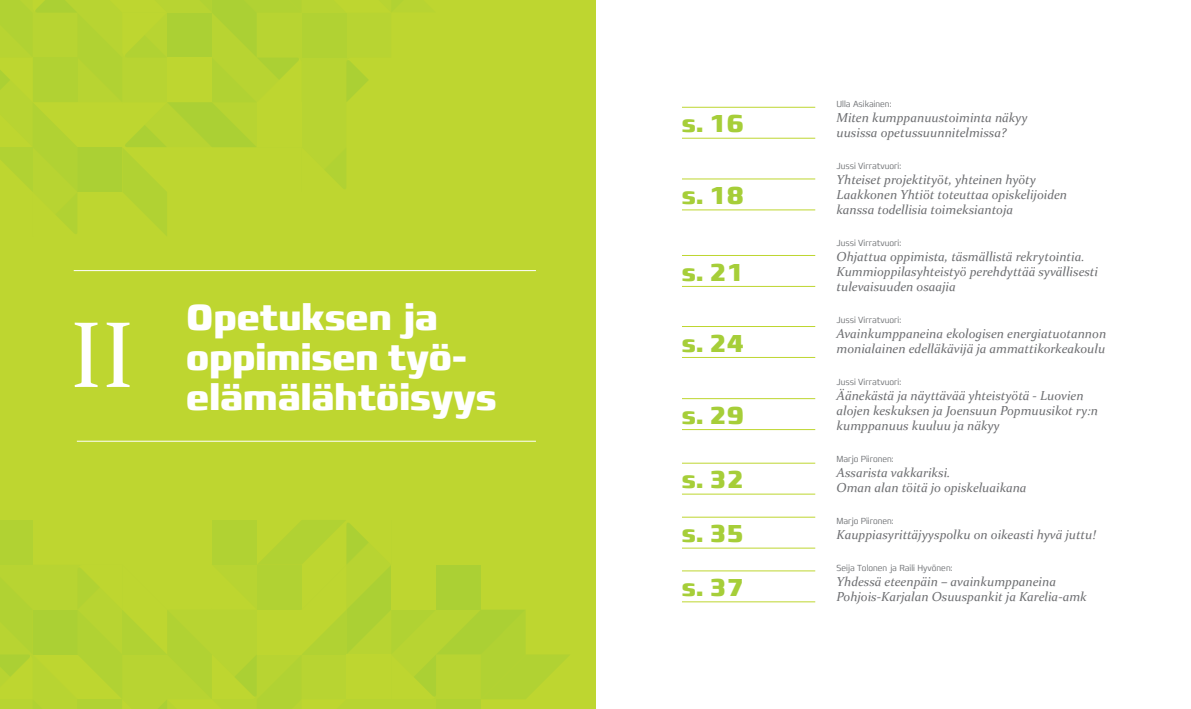
<style>
.page{position:relative;width:1191px;height:709px;background:#fff}
.page>*{position:absolute;margin:0;border:0;box-sizing:border-box;transform-origin:0 0}
.t1{font:94px "Constantia";color:#fff}
.luvun_otsikko{font:800 condensed 37px/40px "Francker CYR";color:#fff}
.lainaus{font:800 condensed 25px "Francker CYR";color:#a6ce39}
.välisivut{font:italic 13px/15px "Constantia";color:#6c6d70}
.välisivut-2{font:300 condensed 9px "Francker CYR";color:#76787b}
</style>
<div class="page">
<div style="left:0;top:0;width:595px;height:709px;background:#bed630"></div>
<hr style="left:74px;top:270px;width:462px;height:1px;background:#fff">
<hr style="left:77px;top:441px;width:459px;height:1px;background:#fff">
<hr style="left:682px;top:107px;width:133px;height:1px;background:#bed630">
<hr style="left:682px;top:179px;width:133px;height:1px;background:#bed630">
<hr style="left:682px;top:255px;width:133px;height:1px;background:#bed630">
<hr style="left:682px;top:326px;width:133px;height:1px;background:#bed630">
<hr style="left:682px;top:398px;width:133px;height:1px;background:#bed630">
<hr style="left:682px;top:463px;width:133px;height:1px;background:#bed630">
<hr style="left:682px;top:517px;width:133px;height:1px;background:#bed630">
<hr style="left:682px;top:570px;width:133px;height:1px;background:#bed630">
<hr style="left:682px;top:138px;width:133px;height:1px;background:#bed630">
<hr style="left:682px;top:210px;width:133px;height:1px;background:#bed630">
<hr style="left:682px;top:286px;width:133px;height:1px;background:#bed630">
<hr style="left:682px;top:357px;width:133px;height:1px;background:#bed630">
<hr style="left:682px;top:429px;width:133px;height:1px;background:#bed630">
<hr style="left:682px;top:494px;width:133px;height:1px;background:#bed630">
<hr style="left:682px;top:548px;width:133px;height:1px;background:#bed630">
<hr style="left:682px;top:601px;width:133px;height:1px;background:#bed630">
<svg style="left:0;top:520px;width:569px;height:189px"></svg>
<svg style="left:0;top:0;width:403px;height:236px"></svg>
<p class="t1" style="left:70px;top:291px;width:65px">II</p>
<p class="luvun_otsikko" style="left:186px;top:298px;width:312px">Opetuksen ja oppimisen työ&shy;elämälähtöisyys</p>
<p class="lainaus" style="left:682px;top:108px;width:63px">s. 16</p>
<p class="lainaus" style="left:682px;top:180px;width:63px">s. 18</p>
<p class="lainaus" style="left:682px;top:256px;width:63px">s. 21</p>
<p class="lainaus" style="left:682px;top:327px;width:63px">s. 24</p>
<p class="lainaus" style="left:682px;top:400px;width:63px">s. 29</p>
<p class="lainaus" style="left:682px;top:464px;width:63px">s. 32</p>
<p class="lainaus" style="left:682px;top:518px;width:63px">s. 35</p>
<p class="lainaus" style="left:682px;top:572px;width:63px">s. 37</p>
<p class="välisivut-2" style="left:836px;top:98px;width:56px">Ulla Asikainen:</p>
<p class="välisivut" style="left:836px;top:109px;width:193px">Miten kumppanuustoiminta näkyy uusissa opetussuunnitelmissa?</p>
<p class="välisivut-2" style="left:836px;top:160px;width:66px">Jussi Virratvuori:</p>
<p class="välisivut" style="left:836px;top:171px;width:232px">Yhteiset projektityöt, yhteinen hyöty<br>Laakkonen Yhtiöt toteuttaa opiskelijoiden kanssa todellisia toimeksiantoja</p>
<p class="välisivut-2" style="left:836px;top:237px;width:66px">Jussi Virratvuori:</p>
<p class="välisivut" style="left:836px;top:248px;width:263px">Ohjattua oppimista, täsmällistä rekrytointia.<br>Kummioppilasyhteistyö perehdyttää syvällisesti tulevaisuuden osaajia</p>
<p class="välisivut-2" style="left:836px;top:314px;width:66px">Jussi Virratvuori:</p>
<p class="välisivut" style="left:836px;top:325px;width:271px">Avainkumppaneina ekologisen energiatuotannon monialainen edelläkävijä ja ammattikorkeakoulu</p>
<p class="välisivut-2" style="left:836px;top:376px;width:66px">Jussi Virratvuori:</p>
<p class="välisivut" style="left:836px;top:387px;width:263px">Äänekästä ja näyttävää yhteistyötä - Luovien alojen keskuksen ja Joensuun Popmuusikot ry:n kumppanuus kuuluu ja näkyy</p>
<p class="välisivut-2" style="left:836px;top:453px;width:59px">Marjo Piironen:</p>
<p class="välisivut" style="left:836px;top:464px;width:192px">Assarista vakkariksi.<br>Oman alan töitä jo opiskeluaikana</p>
<p class="välisivut-2" style="left:836px;top:515px;width:59px">Marjo Piironen:</p>
<p class="välisivut" style="left:836px;top:526px;width:261px">Kauppiasyrittäjyyspolku on oikeasti hyvä juttu!</p>
<p class="välisivut-2" style="left:836px;top:562px;width:117px">Seija Tolonen ja Raili Hyvönen:</p>
<p class="välisivut" style="left:836px;top:573px;width:252px">Yhdessä eteenpäin – avainkumppaneina<br>Pohjois-Karjalan Osuuspankit ja Karelia-amk</p>
</div>
